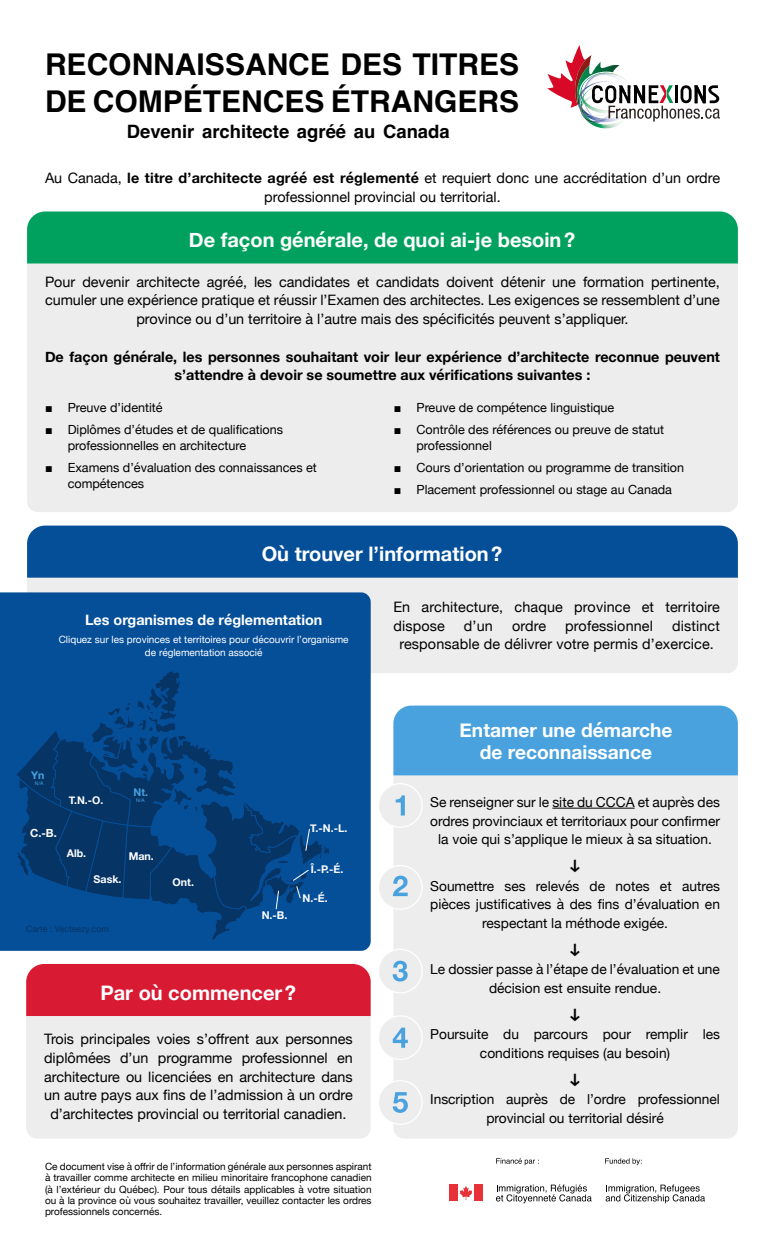
<style>
.page{position:relative;width:765px;height:1260px;background:#fff}
.page>*{position:absolute;margin:0;border:0;box-sizing:border-box;transform-origin:0 0}
.t1{font:700 30px/36.2px "Helvetica";color:#000}
.t2{font:700 20px "Helvetica Neue";color:#fff}
.t3{font:700 19.12px/21.5px "Helvetica Neue";color:#fff;text-align:center}
.t4{font:700 18.5px "Helvetica";color:#000}
.t5{font:700 17.5px "Europa";color:#000}
.t6{font:14.38px/18.8px "Helvetica Neue";color:#000;text-align:center}
.t7{font:700 14.38px/18.8px "Helvetica Neue";color:#000;text-align:center}
.t8{font:700 14.38px "Helvetica Neue";color:#fff}
.t9{font:13.75px/18.8px "Helvetica Neue";color:#000;text-align:center}
.t10{font:12.62px/16.4px "Helvetica Neue";color:#000}
.t11{font:700 11.12px "Helvetica Neue";color:#fff}
.t12{font:700 10.75px "Helvetica Neue";color:#fff}
.t13{font:700 10.62px "Helvetica Neue";color:#fff}
.t14{font:700 10.62px "Helvetica Neue";color:#49a2de}
.t15{font:10px/11.2px "Helvetica Neue";color:#000;text-align:justify}
.t16{font:10px/12.5px "Helvetica Neue";color:#fff;text-align:center}
.t17{font:8.75px "Helvetica Neue";color:#053465}
.t18{font:5px "Helvetica Neue";color:#49a2de}
.s1{font-weight:700}
.s2{font-family:"Arial"}
</style>
<div class="page">
<div style="left:27px;top:212px;width:711px;height:52px;background:#00a15e"></div>
<div style="left:27px;top:264px;width:711px;height:248px;background:#ededed"></div>
<svg style="left:496px;top:1158px;width:43px;height:7px"></svg>
<svg style="left:605px;top:1158px;width:37px;height:7px"></svg>
<div style="left:449px;top:1185px;width:9px;height:16px;background:#e73037"></div>
<svg style="left:460px;top:1186px;width:12px;height:14px"></svg>
<div style="left:474px;top:1185px;width:9px;height:16px;background:#e73037"></div>
<svg style="left:606px;top:1185px;width:99px;height:18px"></svg>
<svg style="left:496px;top:1184px;width:96px;height:19px"></svg>
<img style="left:590px;top:123px;width:30px;height:5px">
<img style="left:601px;top:123px;width:20px;height:1px">
<svg style="left:547px;top:45px;width:173px;height:78px"></svg>
<div style="left:27px;top:526px;width:711px;height:52px;background:#054f99"></div>
<div style="left:27px;top:578px;width:711px;height:95px;background:#ededed"></div>
<div style="left:0;top:592px;width:371px;height:359px;background:#054f99"></div>
<svg style="left:15px;top:670px;width:316px;height:272px;background:#054585"></svg>
<div style="left:393px;top:775px;width:345px;height:364px;background:#ededed"></div>
<div style="left:393px;top:706px;width:345px;height:69px;background:#49a2de"></div>
<hr style="left:552px;top:808px;width:83px;height:1px;background:#000">
<div style="left:378px;top:784px;width:44px;height:43px;background:#ededed;border-radius:50%"></div>
<div style="left:378px;top:783px;width:45px;height:45px;border:1px solid #fff;border-radius:50%"></div>
<div style="left:378px;top:866px;width:44px;height:43px;background:#ededed;border-radius:50%"></div>
<div style="left:378px;top:865px;width:45px;height:45px;border:1px solid #fff;border-radius:50%"></div>
<div style="left:378px;top:949px;width:44px;height:44px;background:#ededed;border-radius:50%"></div>
<div style="left:378px;top:949px;width:45px;height:45px;border:1px solid #fff;border-radius:50%"></div>
<div style="left:378px;top:1016px;width:44px;height:43px;background:#ededed;border-radius:50%"></div>
<div style="left:378px;top:1015px;width:45px;height:45px;border:1px solid #fff;border-radius:50%"></div>
<div style="left:378px;top:1081px;width:44px;height:43px;background:#ededed;border-radius:50%"></div>
<div style="left:378px;top:1080px;width:45px;height:45px;border:1px solid #fff;border-radius:50%"></div>
<svg style="left:396px;top:795px;width:9px;height:21px"></svg>
<svg style="left:393px;top:876px;width:15px;height:20px"></svg>
<svg style="left:393px;top:961px;width:15px;height:21px"></svg>
<svg style="left:393px;top:1028px;width:15px;height:20px"></svg>
<div style="left:26px;top:964px;width:345px;height:52px;background:#d91a33"></div>
<div style="left:26px;top:1016px;width:345px;height:123px;background:#ededed"></div>
<svg style="left:393px;top:1092px;width:15px;height:21px"></svg>
<h1 class="t1" style="left:45px;top:50px;width:476px">RECONNAISSANCE DES TITRES<br>DE COMPÉTENCES ÉTRANGERS</h1>
<p class="t4" style="left:127px;top:121px;width:324px">Devenir architecte agréé au Canada</p>
<p class="t6" style="left:45px;top:169px;width:677px">Au Canada, <span class="s1">le titre d’architecte agréé est réglementé</span> et requiert donc une accréditation d’un ordre professionnel provincial ou territorial.</p>
<h2 class="t2" style="left:189px;top:224px;width:388px">De façon générale, de quoi ai-je besoin?</h2>
<p class="t6" style="left:45px;top:273px;width:676px">Pour devenir architecte agréé, les candidates et candidats doivent détenir une formation pertinente, cumuler une expérience pratique et réussir l’Examen des architectes. Les exigences se ressemblent d’une province ou d’un territoire à l’autre mais des spécificités peuvent s’appliquer.</p>
<p class="t7" style="left:45px;top:348px;width:676px">De façon générale, les personnes souhaitant voir leur expérience d’architecte reconnue peuvent s’attendre à devoir se soumettre aux vérifications suivantes :</p>
<p class="t10" style="left:45px;top:400px;width:119px"><span class="s2">■</span> Preuve d’identité</p>
<p class="t10" style="left:68px;top:422px;width:217px;text-indent:-23px"><span class="s2">■</span> Diplômes d’études et de qualifications professionnelles en architecture</p>
<p class="t10" style="left:68px;top:460px;width:251px;text-indent:-23px"><span class="s2">■</span> Examens d’évaluation des connaissances et compétences</p>
<p class="t10" style="left:394px;top:400px;width:222px"><span class="s2">■</span> Preuve de compétence linguistique</p>
<p class="t10" style="left:417px;top:422px;width:249px;text-indent:-23px"><span class="s2">■</span> Contrôle des références ou preuve de statut professionnel</p>
<p class="t10" style="left:394px;top:460px;width:292px"><span class="s2">■</span> Cours d’orientation ou programme de transition</p>
<p class="t10" style="left:394px;top:482px;width:280px"><span class="s2">■</span> Placement professionnel ou stage au Canada</p>
<h2 class="t2" style="left:262px;top:539px;width:242px">Où trouver l’information?</h2>
<p class="t8" style="left:85px;top:609px;width:239px">Les organismes de réglementation</p>
<p class="t16" style="left:59px;top:634px;width:291px">Cliquez sur les provinces et territoires pour découvrir l’organisme de réglementation associé</p>
<p class="t6" style="left:393px;top:598px;width:328px;text-align:left">En architecture, chaque province et territoire dispose</p>
<p class="t6" style="left:464px;top:617px;width:30px">d’un</p>
<p class="t6" style="left:512px;top:617px;width:36px">ordre</p>
<p class="t6" style="left:565px;top:617px;width:89px">professionnel</p>
<p class="t6" style="left:399px;top:617px;width:322px;text-align:left;text-indent:273px">distinct responsable de délivrer votre permis d’exercice.</p>
<p class="t14" style="left:31px;top:766px;width:15px">Yn</p>
<p class="t18" style="left:35px;top:779px;width:10px">N/A</p>
<p class="t11" style="left:30px;top:824px;width:28px">C.-B.</p>
<p class="t13" style="left:69px;top:792px;width:36px">T.N.-O.</p>
<p class="t14" style="left:134px;top:784px;width:16px">Nt.</p>
<p class="t18" style="left:136px;top:797px;width:10px">N/A</p>
<p class="t13" style="left:67px;top:845px;width:21px">Alb.</p>
<p class="t12" style="left:129px;top:848px;width:27px">Man.</p>
<p class="t12" style="left:94px;top:870px;width:29px">Sask.</p>
<p class="t17" style="left:26px;top:922px;width:84px">Carte : Vecteezy.com</p>
<p class="t12" style="left:173px;top:873px;width:23px">Ont.</p>
<p class="t12" style="left:262px;top:907px;width:27px">N.-B.</p>
<p class="t12" style="left:310px;top:820px;width:39px">T.-N.-L.</p>
<p class="t13" style="left:311px;top:861px;width:34px">Î.-P.-É.</p>
<p class="t12" style="left:303px;top:889px;width:27px">N.-É.</p>
<h2 class="t2" style="left:101px;top:977px;width:197px">Par où commencer?</h2>
<p class="t6" style="left:44px;top:1031px;width:310px">Trois principales voies s’offrent aux personnes diplômées d’un programme professionnel en architecture ou licenciées en architecture dans un autre pays aux fins de l’admission à un ordre d’architectes provincial ou territorial canadien.</p>
<p class="t15" style="left:45px;top:1162px;width:328px">Ce document vise à offrir de l’information générale aux personnes aspirant à travailler comme architecte en milieu minoritaire francophone canadien (à l’extérieur du Québec). Pour tous détails applicables à votre situation ou à la province où vous souhaitez travailler, veuillez contacter les ordres professionnels concernés.</p>
<h3 class="t3" style="left:460px;top:720px;width:215px">Entamer une démarche de reconnaissance</h3>
<p class="t9" style="left:430px;top:793px;width:291px">Se renseigner sur le site du CCCA et auprès des ordres provinciaux et territoriaux pour confirmer la voie qui s’applique le mieux à sa situation.</p>
<p class="t5" style="left:570px;top:854px;width:12px">↓</p>
<p class="t9" style="left:430px;top:877px;width:291px">Soumettre ses relevés de notes et autres pièces justificatives à des fins d’évaluation en respectant la méthode exigée.</p>
<p class="t5" style="left:570px;top:937px;width:12px">↓</p>
<p class="t9" style="left:430px;top:961px;width:291px">Le dossier passe à l’étape de l’évaluation et une décision est ensuite rendue.</p>
<p class="t5" style="left:570px;top:1002px;width:12px">↓</p>
<p class="t9" style="left:430px;top:1026px;width:291px">Poursuite du parcours pour remplir les conditions requises (au besoin)</p>
<p class="t5" style="left:570px;top:1067px;width:12px">↓</p>
<p class="t9" style="left:430px;top:1091px;width:291px">Inscription auprès de l’ordre professionnel provincial ou territorial désiré</p>
</div>
